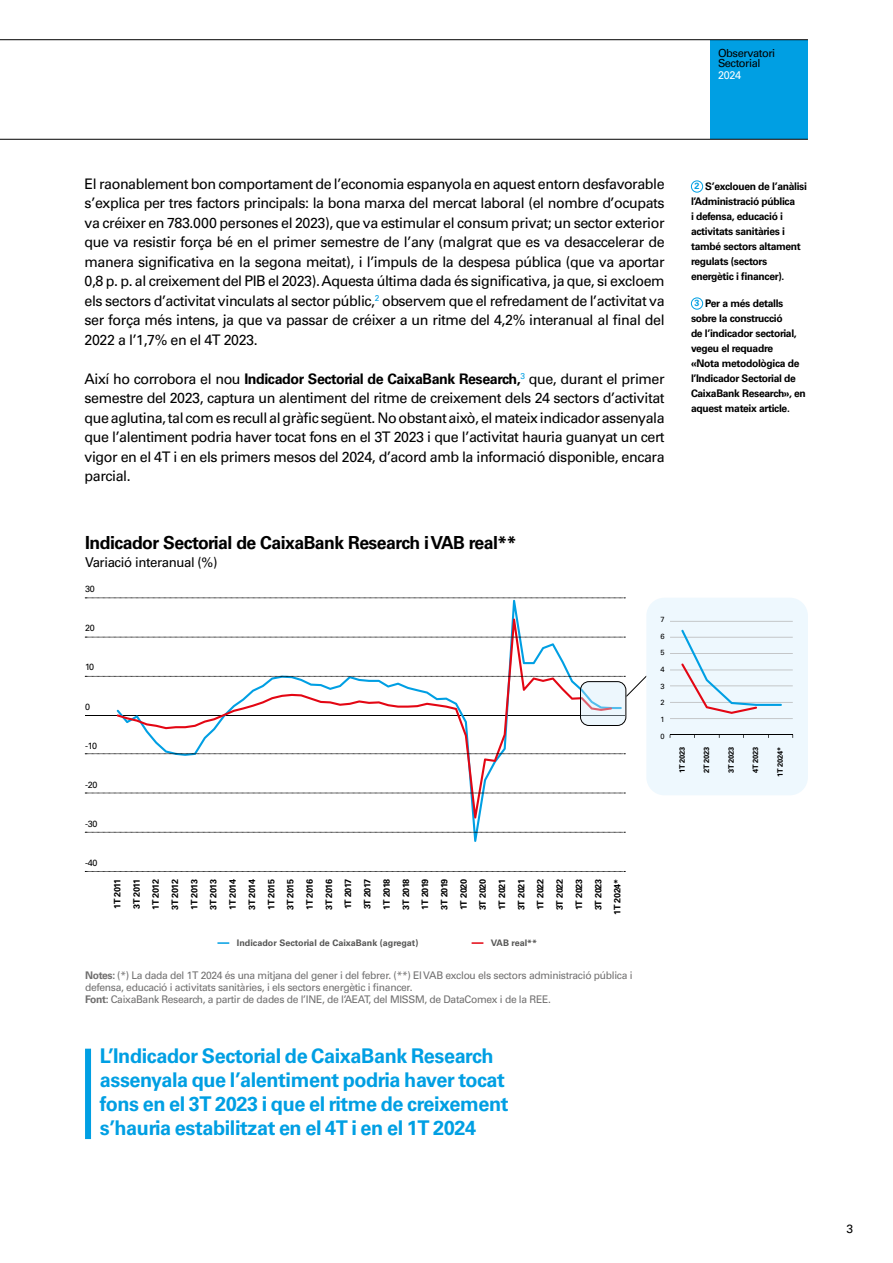
<style>
.page{position:relative;width:893px;height:1263px;background:#fff}
.page>*{position:absolute;margin:0;border:0;box-sizing:border-box;transform-origin:0 0}
.t1{font:700 20.25px/24px "Univers LT Std";letter-spacing:-.02em;color:#009fe3}
.t2{font:700 18px "Univers LT Std";letter-spacing:-.03em;color:#000}
.t3{font:14.55px/19.5px "Univers LT Std";letter-spacing:-.03em;color:#000;text-align:justify}
.t4{font:13.5px "Univers LT Std";letter-spacing:-.03em;color:#000}
.t5{font:12px "Univers LT Std";color:#000}
.t6{font:11.1px/10.5px "Univers LT Std";letter-spacing:-.04em;color:#000}
.t7{font:11.1px "Univers LT Std";color:#fff}
.t8{font:700 10.5px/15px "Univers LT Std";letter-spacing:-.03em;color:#000}
.t9{font:10.5px/12px "Univers LT Std";letter-spacing:-.03em;color:#706f6f}
.t10{font:700 9px/19.2px "Univers LT Std";letter-spacing:-.03em;color:#000;text-align:right}
.t11{font:700 9px "Univers LT Std";color:#575756}
.t12{font:9px "Univers LT Std";letter-spacing:-.03em;color:#000}
.t13{font:700 7.5px "Univers LT Std";letter-spacing:-.03em;color:#000}
.t14{font:7.5px "Univers LT Std";color:#000}
.s1{font-weight:700}
.s2{font-size:9px;color:#009fe3}
</style>
<div class="page">
<div style="left:691px;top:180px;width:12px;height:13px;border:1px solid #009fe3;border-radius:50%"></div>
<div style="left:691px;top:297px;width:12px;height:13px;border:1px solid #009fe3;border-radius:50%"></div>
<svg style="left:217px;top:942px;width:12px;height:2px"></svg>
<svg style="left:472px;top:942px;width:11px;height:2px"></svg>
<hr style="left:85px;top:715px;width:540px;height:1px;background:#000">
<svg style="left:117px;top:600px;width:505px;height:242px"></svg>
<svg style="left:117px;top:618px;width:495px;height:200px"></svg>
<svg style="left:85px;top:871px;width:540px;height:1px"></svg>
<svg style="left:85px;top:832px;width:540px;height:1px"></svg>
<svg style="left:85px;top:793px;width:540px;height:1px"></svg>
<svg style="left:85px;top:753px;width:540px;height:1px"></svg>
<svg style="left:85px;top:637px;width:540px;height:1px"></svg>
<svg style="left:85px;top:598px;width:540px;height:1px"></svg>
<svg style="left:85px;top:675px;width:561px;height:22px"></svg>
<div style="left:646px;top:598px;width:162px;height:197px;background:#eef8fe;border-radius:18px"></div>
<hr style="left:670px;top:621px;width:123px;height:1px;background:#b3b2b2">
<hr style="left:670px;top:637px;width:123px;height:1px;background:#b3b2b2">
<hr style="left:670px;top:653px;width:123px;height:1px;background:#b3b2b2">
<hr style="left:670px;top:670px;width:123px;height:1px;background:#b3b2b2">
<hr style="left:670px;top:685px;width:123px;height:1px;background:#b3b2b2">
<hr style="left:670px;top:702px;width:123px;height:1px;background:#b3b2b2">
<hr style="left:670px;top:718px;width:123px;height:1px;background:#b3b2b2">
<hr style="left:670px;top:734px;width:123px;height:1px;background:#000">
<svg style="left:681px;top:630px;width:101px;height:84px"></svg>
<svg style="left:580px;top:682px;width:46px;height:43px;background:#dfe8f1"></svg>
<div style="left:580px;top:681px;width:46px;height:45px;border:1px solid #000;border-radius:9px"></div>
<div style="left:85px;top:1049px;width:6px;height:90px;background:#009fe3"></div>
<div style="left:710px;top:40px;width:98px;height:99px;background:#009fe3"></div>
<hr style="left:0;top:139px;width:808px;height:1px;background:#000">
<hr style="left:0;top:39px;width:808px;height:1px;background:#000">
<p class="t6" style="left:718px;top:48px;width:59px">Observatori<br>Sectorial</p>
<p class="t7" style="left:718px;top:69px;width:25px">2024</p>
<p class="t3" style="left:85px;top:174px;width:582px">El raonablement bon comportament de l’economia espanyola en aquest entorn desfavorable s’explica per tres factors principals: la bona marxa del mercat laboral (el nombre d’ocupats va créixer en 783.000 persones el 2023), que va estimular el consum privat; un sector exterior que va resistir força bé en el primer semestre de l’any (malgrat que es va desaccelerar de manera significativa en la segona meitat), i l’impuls de la despesa pública (que va aportar 0,8 p. p. al creixement del PIB el 2023). Aquesta última dada és significativa, ja que, si excloem els sectors d’activitat vinculats al sector públic,<sup>2</sup> observem que el refredament de l’activitat va ser força més intens, ja que va passar de créixer a un ritme del 4,2% interanual al final del 2022 a l’1,7% en el 4T 2023.</p>
<p class="t3" style="left:85px;top:369px;width:582px">Així ho corrobora el nou <span class="s1">Indicador Sectorial de CaixaBank Research,</span><sup>3</sup> que, durant el primer semestre del 2023, captura un alentiment del ritme de creixement dels 24 sectors d’activitat que aglutina, tal com es recull al gràfic següent. No obstant això, el mateix indicador assenyala que l’alentiment podria haver tocat fons en el 3T 2023 i que l’activitat hauria guanyat un cert vigor en el 4T i en els primers mesos del 2024, d’acord amb la informació disponible, encara parcial.</p>
<p class="t8" style="left:691px;top:179px;width:117px;text-indent:3px"><span class="s2">2</span> S’exclouen de l’anàlisi l’Administració pública<br>i defensa, educació i activitats sanitàries i també sectors altament regulats (sectors energètic i financer).</p>
<p class="t8" style="left:691px;top:296px;width:116px;text-indent:3px"><span class="s2">3</span> Per a més detalls sobre la construcció<br>de l’indicador sectorial, vegeu el requadre<br>«Nota metodològica de l’Indicador Sectorial de<br>CaixaBank Research», en aquest mateix article.</p>
<p class="t2" style="left:85px;top:532px;width:433px">Indicador Sectorial de CaixaBank Research i VAB real**</p>
<p class="t4" style="left:85px;top:554px;width:134px">Variació interanual (%)</p>
<p class="t12" style="left:85px;top:584px;width:11px">30</p>
<p class="t12" style="left:85px;top:623px;width:11px">20</p>
<p class="t12" style="left:85px;top:662px;width:11px">10</p>
<p class="t12" style="left:85px;top:701px;width:7px">0</p>
<p class="t12" style="left:85px;top:740px;width:13px">-10</p>
<p class="t12" style="left:85px;top:779px;width:14px">-20</p>
<p class="t12" style="left:85px;top:818px;width:14px">-30</p>
<p class="t12" style="left:85px;top:857px;width:14px">-40</p>
<p class="t10" style="left:108px;top:915px;width:38px;rotate:-90deg">1T 2011<br>3T 2011<br>1T 2012<br>3T 2012<br>1T 2013<br>3T 2013<br>1T 2014<br>3T 2014<br>1T 2015<br>3T 2015<br>1T 2016<br>3T 2016<br>1T 2017<br>3T 2017<br>1T 2018<br>3T 2018<br>1T 2019<br>3T 2019<br>1T 2020<br>3T 2020<br>1T 2021<br>3T 2021<br>1T 2022<br>3T 2022<br>1T 2023<br>3T 2023<br>1T 2024*</p>
<p class="t11" style="left:237px;top:937px;width:183px">Indicador Sectorial de CaixaBank (agregat)</p>
<p class="t11" style="left:491px;top:937px;width:48px">VAB real**</p>
<p class="t9" style="left:85px;top:969px;width:549px"><span class="s1">Notes:</span> (*) La dada del 1T 2024 és una mitjana del gener i del febrer. (**) El VAB exclou els sectors administració pública i defensa, educació i activitats sanitàries, i els sectors energètic i financer.<br><span class="s1">Font:</span> CaixaBank Research, a partir de dades de l’INE, de l’AEAT, del MISSM, de DataComex i de la REE.</p>
<h1 class="t1" style="left:100px;top:1044px;width:410px">L’Indicador Sectorial de CaixaBank Research assenyala que l’alentiment podria haver tocat fons en el 3T 2023 i que el ritme de creixement s’hauria estabilitzat en el 4T i en el 1T 2024</h1>
<p class="t14" style="left:660px;top:615px;width:6px">7</p>
<p class="t14" style="left:660px;top:632px;width:6px">6</p>
<p class="t14" style="left:660px;top:648px;width:6px">5</p>
<p class="t14" style="left:660px;top:665px;width:6px">4</p>
<p class="t14" style="left:660px;top:681px;width:6px">3</p>
<p class="t14" style="left:660px;top:698px;width:6px">2</p>
<p class="t14" style="left:660px;top:715px;width:6px">1</p>
<p class="t14" style="left:660px;top:731px;width:6px">0</p>
<p class="t13" style="left:678px;top:773px;width:28px;rotate:-90deg">1T 2023</p>
<p class="t13" style="left:702px;top:773px;width:28px;rotate:-90deg">2T 2023</p>
<p class="t13" style="left:727px;top:773px;width:28px;rotate:-90deg">3T 2023</p>
<p class="t13" style="left:751px;top:773px;width:28px;rotate:-90deg">4T 2023</p>
<p class="t13" style="left:776px;top:777px;width:32px;rotate:-90deg">1T 2024*</p>
<p class="t5" style="left:846px;top:1221px;width:8px">3</p>
</div>
